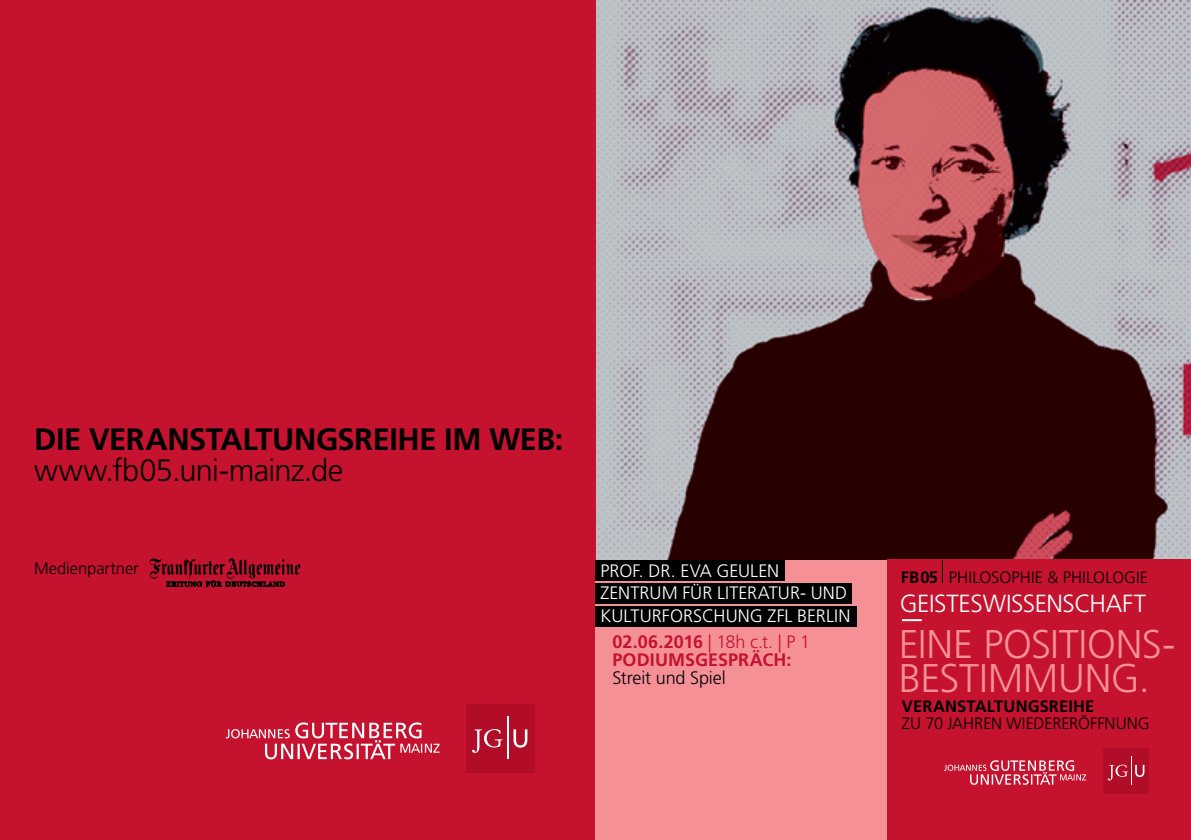
<style>
.page{position:relative;width:1191px;height:840px;background:#fff}
.page>*{position:absolute;margin:0;border:0;box-sizing:border-box;transform-origin:0 0}
.t1{font:300 40px/34px "Frutiger LT";letter-spacing:-.005em;color:#f59097}
.t2{font:700 30.8px "Frutiger LT";letter-spacing:-.015em;color:#000}
.t3{font:300 30.8px "Frutiger LT";letter-spacing:-.02em;color:#000}
.t4{font:300 24.8px "Frutiger LT";letter-spacing:-.015em;color:#fff}
.t5{font:300 18px/22.4px "Frutiger LT";letter-spacing:.005em;color:#fff}
.t6{font:700 18px/18px "Frutiger LT";letter-spacing:.005em;color:#c4122f}
.t7{font:300 18px "Frutiger LT";letter-spacing:-.005em;color:#000}
.t8{font:300 16.6px "Frutiger LT";color:#000}
.t9{font:700 16.6px "Frutiger LT";letter-spacing:.01em;color:#000}
.s1{font-weight:300}
.s2{font-weight:700}
.s3{font-size:16.4px}
</style>
<div class="page">
<img style="left:595px;top:0;width:596px;height:559px">
<div style="left:0;top:0;width:595px;height:839px;background:#c4122f"></div>
<svg style="left:226px;top:722px;width:213px;height:37px"></svg>
<div style="left:466px;top:703px;width:68px;height:69px;background:#b10d28"></div>
<svg style="left:472px;top:729px;width:30px;height:23px"></svg>
<svg style="left:513px;top:729px;width:14px;height:18px"></svg>
<hr style="left:507px;top:716px;width:1px;height:42px;background:#fff">
<div style="left:595px;top:559px;width:298px;height:280px;background:#f59097"></div>
<div style="left:595px;top:559px;width:189px;height:21px;background:#000"></div>
<div style="left:595px;top:582px;width:257px;height:21px;background:#000"></div>
<div style="left:595px;top:605px;width:262px;height:21px;background:#000"></div>
<div style="left:887px;top:559px;width:304px;height:280px;background:#c4122f"></div>
<svg style="left:944px;top:760px;width:142px;height:24px"></svg>
<div style="left:1103px;top:747px;width:46px;height:46px;background:#b10d28"></div>
<svg style="left:1107px;top:756px;width:37px;height:28px"></svg>
<svg style="left:902px;top:619px;width:19px;height:1px"></svg>
<svg style="left:942px;top:560px;width:1px;height:23px"></svg>
<svg style="left:150px;top:558px;width:150px;height:28px"></svg>
<h2 class="t2" style="left:34px;top:421px;width:531px">DIE VERANSTALTUNGSREIHE IM WEB:</h2>
<h2 class="t3" style="left:34px;top:452px;width:311px">WWW.FB05.UNI-MAINZ.DE</h2>
<p class="t8" style="left:34px;top:558px;width:106px">MEDIENPARTNER</p>
<p class="t5" style="left:600px;top:559px;width:251px">PROF. DR. EVA GEULEN<br>ZENTRUM FÜR LITERATUR- UND<br>KULTURFORSCHUNG ZFL BERLIN</p>
<p class="t6" style="left:612px;top:632px;width:199px">02.06.2016 <span class="s1">| 18H C.T. | P 1<br></span>PODIUMSGESPRÄCH:</p>
<p class="t7" style="left:612px;top:667px;width:115px">STREIT UND SPIEL</p>
<p class="t8" style="left:901px;top:567px;width:246px"><span class="s2">FB05</span> PHILOSOPHIE &amp; PHILO<span class="s3">LOGIE</span></p>
<h3 class="t4" style="left:899px;top:588px;width:248px">GEISTESWISSENSCHAFT</h3>
<h1 class="t1" style="left:899px;top:627px;width:278px">EINE POSITIONS-<br>BESTIMMUNG.</h1>
<p class="t9" style="left:902px;top:696px;width:194px">VERANSTALTUNGSREIHE</p>
<p class="t8" style="left:902px;top:713px;width:246px">ZU 70 JAHREN WIEDERERÖFFNUNG</p>
</div>
